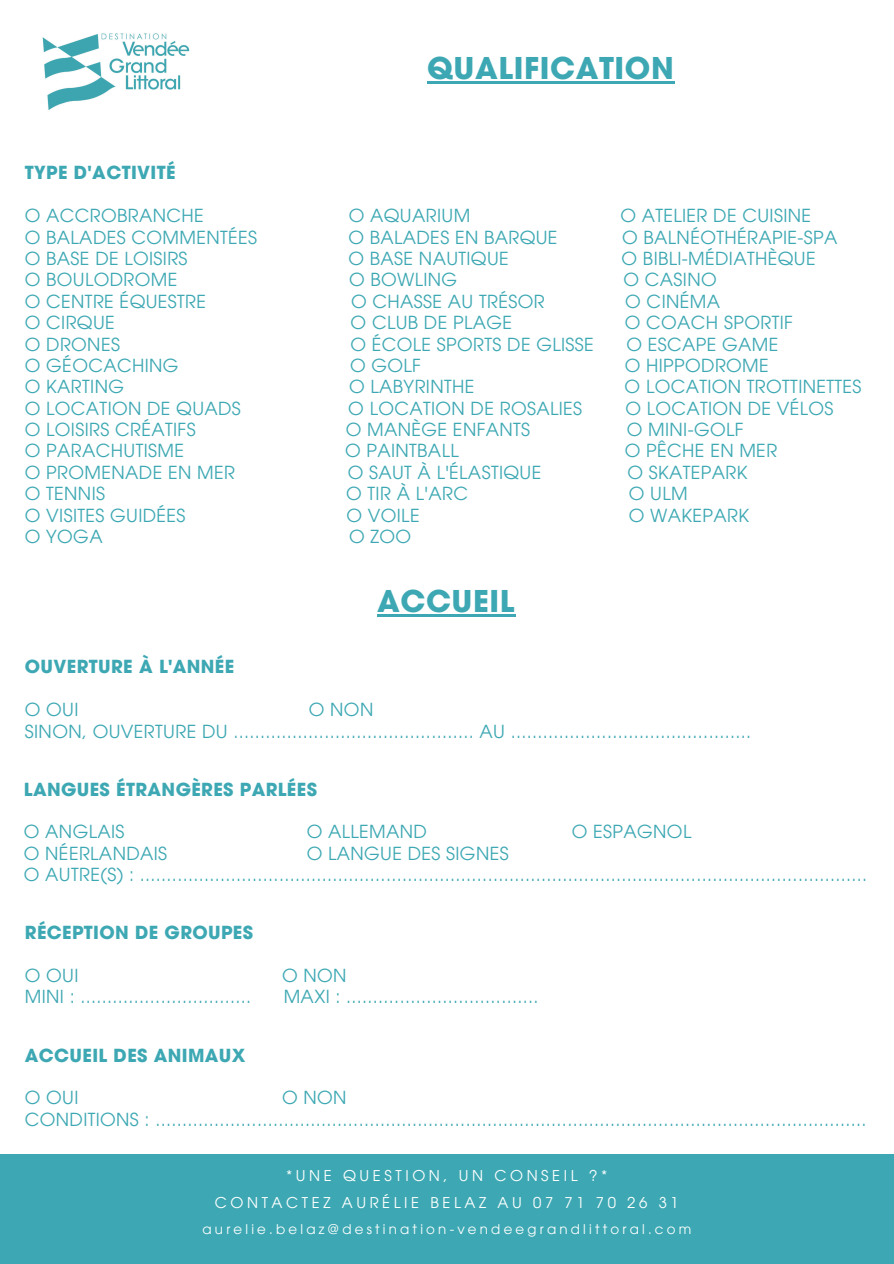
<style>
.page{position:relative;width:894px;height:1264px;background:#fff}
.page>*{position:absolute;margin:0;border:0;box-sizing:border-box;transform-origin:0 0}
.t1{font:700 30px "ITC Avant Garde Pro";letter-spacing:.02em;color:#3da8b3}
.t2{font:18px/21.3px "ITC Avant Garde Pro";letter-spacing:.02em;color:#3da8b3}
.t3{font:700 18px "ITC Avant Garde Pro";letter-spacing:.02em;color:#3da8b3}
.t4{font:14.85px/26.8px "ITC Avant Garde Pro";letter-spacing:.24em;color:#fff;text-align:center}
.t5{font:13.35px "ITC Avant Garde Pro";letter-spacing:.24em;color:#fff}
</style>
<div class="page">
<div style="left:0;top:1154px;width:893px;height:109px;background:#3da8b3"></div>
<img style="left:42px;top:33px;width:148px;height:78px">
<hr style="left:427px;top:81px;width:247px;height:2px;background:#3da8b3">
<hr style="left:377px;top:614px;width:138px;height:2px;background:#3da8b3">
<h1 class="t1" style="left:427px;top:57px;width:248px">QUALIFICATION</h1>
<h2 class="t3" style="left:25px;top:166px;width:152px">TYPE D'ACTIVITÉ</h2>
<h3 class="t2" style="left:25px;top:207px;width:180px">O ACCROBRANCHE</h3>
<h3 class="t2" style="left:349px;top:207px;width:123px">O AQUARIUM</h3>
<h3 class="t2" style="left:620px;top:207px;width:192px">O ATELIER DE CUISINE</h3>
<h3 class="t2" style="left:25px;top:228px;width:234px">O BALADES COMMENTÉES</h3>
<h3 class="t2" style="left:348px;top:228px;width:211px">O BALADES EN BARQUE</h3>
<h3 class="t2" style="left:622px;top:228px;width:217px">O BALNÉOTHÉRAPIE-SPA</h3>
<h3 class="t2" style="left:25px;top:250px;width:164px">O BASE DE LOISIRS</h3>
<h3 class="t2" style="left:348px;top:250px;width:162px">O BASE NAUTIQUE</h3>
<h3 class="t2" style="left:621px;top:250px;width:195px">O BIBLI-MÉDIATHÈQUE</h3>
<h3 class="t2" style="left:25px;top:271px;width:154px">O BOULODROME</h3>
<h3 class="t2" style="left:349px;top:271px;width:110px">O BOWLING</h3>
<h3 class="t2" style="left:623px;top:271px;width:95px">O CASINO</h3>
<h3 class="t2" style="left:25px;top:293px;width:183px">O CENTRE ÉQUESTRE</h3>
<h3 class="t2" style="left:351px;top:293px;width:195px">O CHASSE AU TRÉSOR</h3>
<h3 class="t2" style="left:625px;top:293px;width:96px">O CINÉMA</h3>
<h3 class="t2" style="left:25px;top:314px;width:91px">O CIRQUE</h3>
<h3 class="t2" style="left:350px;top:314px;width:163px">O CLUB DE PLAGE</h3>
<h3 class="t2" style="left:624px;top:314px;width:169px">O COACH SPORTIF</h3>
<h3 class="t2" style="left:25px;top:335px;width:97px">O DRONES</h3>
<h3 class="t2" style="left:350px;top:335px;width:245px">O ÉCOLE SPORTS DE GLISSE</h3>
<h3 class="t2" style="left:626px;top:335px;width:154px">O ESCAPE GAME</h3>
<h3 class="t2" style="left:25px;top:357px;width:155px">O GÉOCACHING</h3>
<h3 class="t2" style="left:350px;top:357px;width:72px">O GOLF</h3>
<h3 class="t2" style="left:624px;top:357px;width:146px">O HIPPODROME</h3>
<h3 class="t2" style="left:25px;top:378px;width:101px">O KARTING</h3>
<h3 class="t2" style="left:349px;top:378px;width:127px">O LABYRINTHE</h3>
<h3 class="t2" style="left:624px;top:378px;width:238px">O LOCATION TROTTINETTES</h3>
<h3 class="t2" style="left:25px;top:399px;width:217px">O LOCATION DE QUADS</h3>
<h3 class="t2" style="left:348px;top:399px;width:235px">O LOCATION DE ROSALIES</h3>
<h3 class="t2" style="left:625px;top:399px;width:209px">O LOCATION DE VÉLOS</h3>
<h3 class="t2" style="left:25px;top:421px;width:172px">O LOISIRS CRÉATIFS</h3>
<h3 class="t2" style="left:346px;top:421px;width:186px">O MANÈGE ENFANTS</h3>
<h3 class="t2" style="left:626px;top:421px;width:118px">O MINI-GOLF</h3>
<h3 class="t2" style="left:25px;top:442px;width:161px">O PARACHUTISME</h3>
<h3 class="t2" style="left:345px;top:442px;width:115px">O PAINTBALL</h3>
<h3 class="t2" style="left:624px;top:442px;width:154px">O PÊCHE EN MER</h3>
<h3 class="t2" style="left:25px;top:464px;width:211px">O PROMENADE EN MER</h3>
<h3 class="t2" style="left:347px;top:464px;width:195px">O SAUT À L'ÉLASTIQUE</h3>
<h3 class="t2" style="left:627px;top:464px;width:122px">O SKATEPARK</h3>
<h3 class="t2" style="left:25px;top:485px;width:82px">O TENNIS</h3>
<h3 class="t2" style="left:346px;top:485px;width:123px">O TIR À L'ARC</h3>
<h3 class="t2" style="left:628px;top:485px;width:60px">O ULM</h3>
<h3 class="t2" style="left:25px;top:506px;width:162px">O VISITES GUIDÉES</h3>
<h3 class="t2" style="left:346px;top:506px;width:75px">O VOILE</h3>
<h3 class="t2" style="left:628px;top:506px;width:122px">O WAKEPARK</h3>
<h3 class="t2" style="left:25px;top:528px;width:79px">O YOGA</h3>
<h3 class="t2" style="left:349px;top:528px;width:63px">O ZOO</h3>
<h1 class="t1" style="left:377px;top:589px;width:139px">ACCUEIL</h1>
<h2 class="t3" style="left:25px;top:660px;width:211px">OUVERTURE À L'ANNÉE</h2>
<p class="t2" style="left:25px;top:701px;width:55px">O OUI</p>
<p class="t2" style="left:309px;top:701px;width:66px">O NON</p>
<h3 class="t2" style="left:25px;top:722px;width:727px">SINON, OUVERTURE DU ............................................. AU .............................................</h3>
<h2 class="t3" style="left:24px;top:782px;width:294px">LANGUES ÉTRANGÈRES PARLÉES</h2>
<h3 class="t2" style="left:24px;top:823px;width:102px">O ANGLAIS</h3>
<h3 class="t2" style="left:307px;top:823px;width:122px">O ALLEMAND</h3>
<h3 class="t2" style="left:571px;top:823px;width:121px">O ESPAGNOL</h3>
<h3 class="t2" style="left:24px;top:844px;width:145px">O NÉERLANDAIS</h3>
<h3 class="t2" style="left:24px;top:844px;width:844px;text-indent:283px">O LANGUE DES SIGNES<br>O AUTRE(S) : ........................................................................................................................................</h3>
<h2 class="t3" style="left:25px;top:925px;width:230px">RÉCEPTION DE GROUPES</h2>
<h3 class="t2" style="left:25px;top:967px;width:55px">O OUI</h3>
<h3 class="t2" style="left:282px;top:967px;width:66px">O NON</h3>
<h3 class="t2" style="left:25px;top:988px;width:228px">MINI : ................................</h3>
<h3 class="t2" style="left:284px;top:988px;width:256px">MAXI : ....................................</h3>
<h2 class="t3" style="left:25px;top:1048px;width:222px">ACCUEIL DES ANIMAUX</h2>
<h3 class="t2" style="left:25px;top:1089px;width:55px">O OUI</h3>
<h3 class="t2" style="left:25px;top:1089px;width:843px;text-indent:257px">O NON<br>CONDITIONS : .....................................................................................................................................</h3>
<p class="t4" style="left:215px;top:1164px;width:465px">*UNE QUESTION, UN CONSEIL ?*<br>CONTACTEZ AURÉLIE BELAZ AU 07 71 70 26 31</p>
<p class="t5" style="left:202px;top:1223px;width:490px">aurelie.belaz@destination-vendeegrandlittoral.com</p>
</div>
